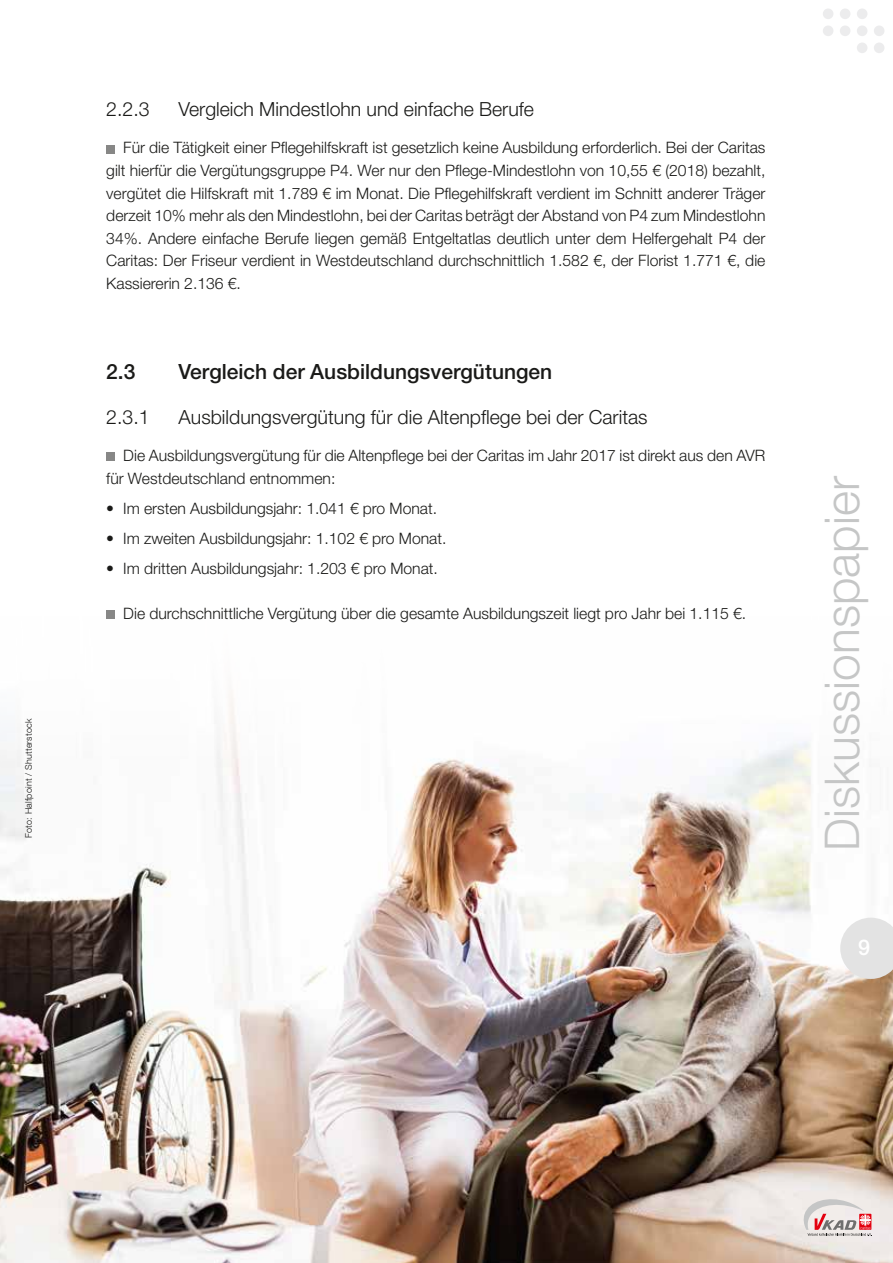
<style>
.page{position:relative;width:893px;height:1263px;background:#fff}
.page>*{position:absolute;margin:0;border:0;box-sizing:border-box;transform-origin:0 0}
.t1{font:300 48px "Helvetica Neue LT Std";color:#c5c6c6}
.t2{font:500 21.6px "Helvetica Neue LT Std";color:#fff}
.t3{font:500 21px "Helvetica Neue LT Std";color:#1a1a18}
.t4{font:300 19.5px "Helvetica Neue LT Std";color:#1a1a18}
.t5{font:300 15.75px/22.5px "Helvetica Neue LT Std";color:#1a1a18;text-align:justify}
.t6{font:300 9px "Helvetica Neue LT Com";letter-spacing:.02em;color:#1a1a18}
</style>
<div class="page">
<div style="left:840px;top:9px;width:10px;height:10px;background:#ececed;border-radius:50%"></div>
<div style="left:823px;top:9px;width:10px;height:10px;background:#ececed;border-radius:50%"></div>
<div style="left:840px;top:26px;width:10px;height:10px;background:#ececed;border-radius:50%"></div>
<div style="left:823px;top:26px;width:10px;height:10px;background:#ececed;border-radius:50%"></div>
<div style="left:857px;top:9px;width:10px;height:10px;background:#ececed;border-radius:50%"></div>
<div style="left:857px;top:26px;width:10px;height:10px;background:#ececed;border-radius:50%"></div>
<div style="left:857px;top:43px;width:10px;height:10px;background:#ececed;border-radius:50%"></div>
<div style="left:874px;top:26px;width:10px;height:10px;background:#ececed;border-radius:50%"></div>
<div style="left:874px;top:43px;width:10px;height:10px;background:#ececed;border-radius:50%"></div>
<img style="left:0;top:618px;width:893px;height:645px">
<div style="left:106px;top:145px;width:9px;height:8px;background:#878786"></div>
<div style="left:106px;top:452px;width:9px;height:9px;background:#878786"></div>
<div style="left:106px;top:610px;width:9px;height:8px;background:#878786"></div>
<svg style="left:840px;top:918px;width:53px;height:61px;background:#e4e3e2"></svg>
<svg style="left:804px;top:1199px;width:68px;height:37px;background:#dac5c5"></svg>
<p class="t6" style="left:23px;top:838px;width:121px;rotate:-90deg">Foto: Halfpoint / Shutterstock</p>
<p class="t4" style="left:106px;top:97px;width:45px">2.2.3</p>
<p class="t4" style="left:179px;top:97px;width:357px">Vergleich Mindestlohn und einfache Berufe</p>
<p class="t5" style="left:106px;top:136px;width:661px;text-indent:17px">Für die Tätigkeit einer Pflegehilfskraft ist gesetzlich keine Ausbildung erforderlich. Bei der Caritas gilt hierfür die Vergütungsgruppe P4. Wer nur den Pflege-Mindestlohn von 10,55 € (2018) bezahlt, vergütet die Hilfskraft mit 1.789 € im Monat. Die Pflegehilfskraft verdient im Schnitt anderer Träger derzeit 10% mehr als den Mindestlohn, bei der Caritas beträgt der Abstand von P4 zum Mindestlohn 34%. Andere einfache Berufe liegen gemäß Entgeltatlas deutlich unter dem Helfergehalt P4 der Caritas: Der Friseur verdient in Westdeutschland durchschnittlich 1.582 €, der Florist 1.771 €, die Kassiererin 2.136 €.</p>
<h3 class="t3" style="left:106px;top:358px;width:31px">2.3</h3>
<h3 class="t3" style="left:179px;top:358px;width:375px">Vergleich der Ausbildungsvergütungen</h3>
<p class="t4" style="left:106px;top:405px;width:45px">2.3.1</p>
<p class="t4" style="left:179px;top:405px;width:470px">Ausbildungsvergütung für die Altenpflege bei der Caritas</p>
<p class="t5" style="left:106px;top:444px;width:661px;text-indent:17px">Die Ausbildungsvergütung für die Altenpflege bei der Caritas im Jahr 2017 ist direkt aus den AVR für Westdeutschland entnommen:</p>
<p class="t5" style="left:106px;top:496px;width:332px">• Im ersten Ausbildungsjahr: 1.041 € pro Monat.</p>
<p class="t5" style="left:106px;top:526px;width:342px">• Im zweiten Ausbildungsjahr: 1.102 € pro Monat.</p>
<p class="t5" style="left:106px;top:556px;width:333px">• Im dritten Ausbildungsjahr: 1.203 € pro Monat.</p>
<p class="t5" style="left:123px;top:601px;width:624px">Die durchschnittliche Vergütung über die gesamte Ausbildungszeit liegt pro Jahr bei 1.115 €.</p>
<h1 class="t1" style="left:813px;top:850px;width:376px;rotate:-90deg">Diskussionspapier</h1>
<h2 class="t2" style="left:858px;top:935px;width:14px">9</h2>
</div>
